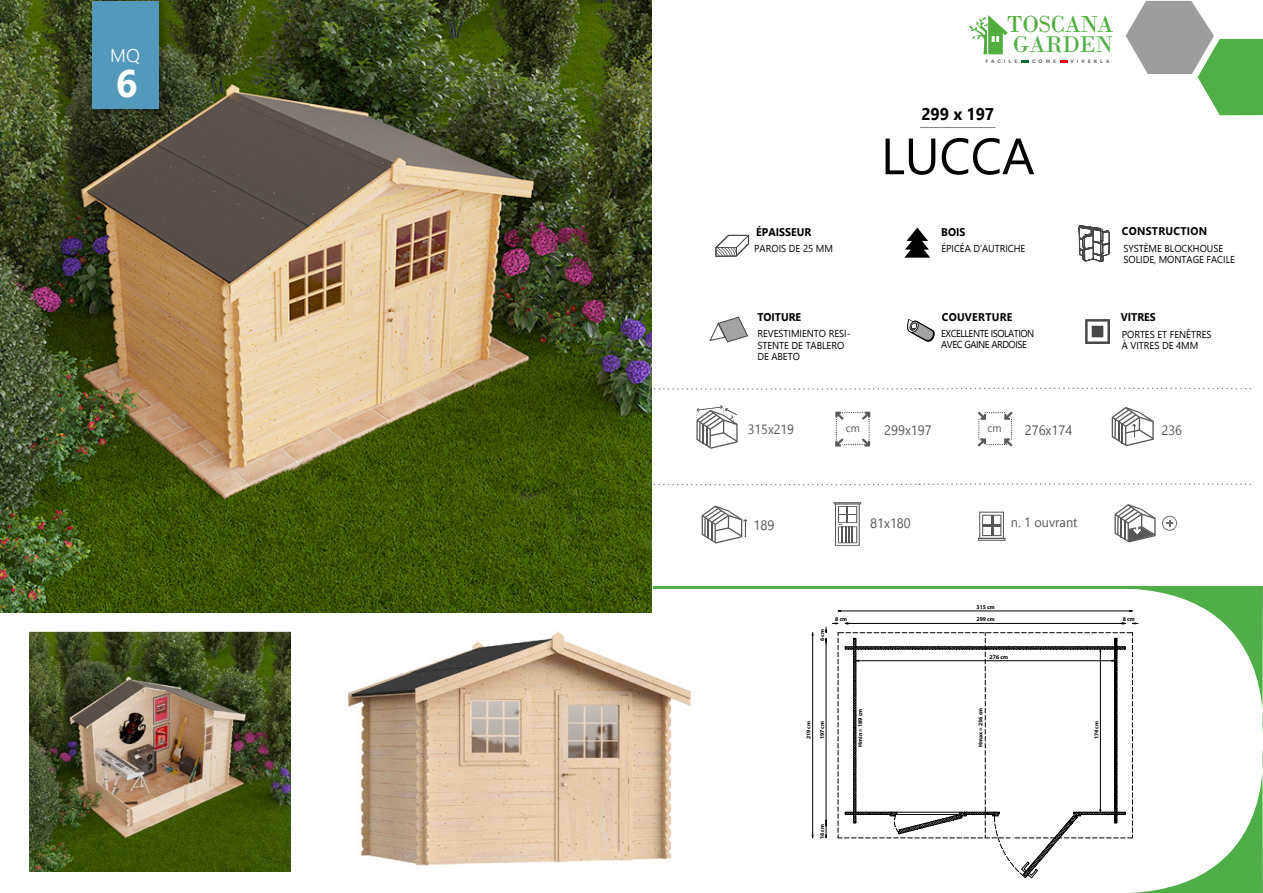
<style>
.page{position:relative;width:1263px;height:893px;background:#fff}
.page>*{position:absolute;margin:0;border:0;box-sizing:border-box;transform-origin:0 0}
.t1{font:50.85px "Nirmala UI";letter-spacing:-.005em;color:#000}
.t2{font:700 38.25px "Nirmala UI";color:#fff}
.t3{font:24.45px "Bodoni";letter-spacing:-.02em;color:#51ae3e;scale:.96 1}
.t4{font:23.85px "Bodoni";letter-spacing:-.02em;color:#50af47}
.t5{font:300 18.3px "Nirmala UI";color:#fff}
.t6{font:700 16.95px "Nirmala UI";letter-spacing:-.005em;color:#000;scale:.95 1}
.t7{font:13.65px "Nirmala UI";letter-spacing:-.005em;color:#575756;scale:.95 1}
.t8{font:13.5px "Nirmala UI";color:#575756;scale:.95 1}
.t9{font:13.35px "Nirmala UI";letter-spacing:-.005em;color:#575756;scale:.95 1}
.t10{font:13.35px "Nirmala UI";letter-spacing:-.005em;color:#575756;scale:.94 1}
.t11{font:700 11.1px "Nirmala UI";color:#000;scale:.95 1}
.t12{font:700 11.1px "Nirmala UI";letter-spacing:.025em;color:#000;scale:.95 1}
.t13{font:11.1px "Nirmala UI";color:#575756;scale:.95 1}
.t14{font:10.05px/11.2px "Nirmala UI";letter-spacing:-.005em;color:#000;scale:.95 1}
.t15{font:10.05px/11.2px "Nirmala UI";letter-spacing:-.05em;color:#000;scale:.95 1}
.t16{font:700 5.85px "Myriad Pro";color:#000}
.t17{font:4.8px "Museo Sans 900";letter-spacing:.6em;color:#706f6f}
</style>
<div class="page">
<img style="left:0;top:0;width:652px;height:613px">
<svg style="left:1126px;top:1px;width:137px;height:114px"></svg>
<svg style="left:969px;top:15px;width:39px;height:39px"></svg>
<svg style="left:1021px;top:60px;width:7px;height:3px"></svg>
<svg style="left:1060px;top:60px;width:7px;height:3px"></svg>
<svg style="left:89px;top:0;width:83px;height:121px;background:#354424"></svg>
<div style="left:93px;top:1px;width:66px;height:107px;background:#5399bc"></div>
<hr style="left:920px;top:127px;width:75px;height:1px;background:#878787">
<svg style="left:696px;top:405px;width:42px;height:44px"></svg>
<hr style="left:834px;top:502px;width:27px;height:2px;background:#575756">
<svg style="left:835px;top:503px;width:25px;height:43px"></svg>
<svg style="left:835px;top:412px;width:35px;height:35px"></svg>
<svg style="left:1112px;top:407px;width:42px;height:39px"></svg>
<svg style="left:702px;top:506px;width:45px;height:38px"></svg>
<svg style="left:977px;top:412px;width:36px;height:35px"></svg>
<svg style="left:644px;top:387px;width:608px;height:3px"></svg>
<svg style="left:644px;top:483px;width:607px;height:3px"></svg>
<hr style="left:653px;top:586px;width:610px;height:2px;background:#4fae47">
<img style="left:30px;top:632px;width:261px;height:239px">
<img style="left:347px;top:632px;width:345px;height:234px">
<hr style="left:812px;top:635px;width:1px;height:200px;background:#000">
<svg style="left:825px;top:588px;width:438px;height:305px"></svg>
<svg style="left:907px;top:319px;width:28px;height:23px"></svg>
<svg style="left:709px;top:316px;width:39px;height:27px"></svg>
<svg style="left:715px;top:235px;width:34px;height:22px"></svg>
<svg style="left:1078px;top:225px;width:32px;height:37px"></svg>
<svg style="left:1085px;top:319px;width:25px;height:25px"></svg>
<svg style="left:904px;top:228px;width:26px;height:30px"></svg>
<hr style="left:978px;top:538px;width:27px;height:3px;background:#575756">
<svg style="left:979px;top:512px;width:25px;height:28px"></svg>
<svg style="left:1114px;top:504px;width:41px;height:38px"></svg>
<svg style="left:1162px;top:516px;width:15px;height:15px"></svg>
<h3 class="t5" style="left:110px;top:41px;width:31px">MQ</h3>
<h2 class="t2" style="left:116px;top:54px;width:23px">6</h2>
<h3 class="t3" style="left:1007px;top:9px;width:113px">TOSCANA</h3>
<p class="t17" style="left:985px;top:59px;width:33px">FACILE</p>
<p class="t17" style="left:1032px;top:59px;width:25px">COME</p>
<p class="t17" style="left:1070px;top:59px;width:40px">VIVERLA</p>
<h3 class="t4" style="left:1013px;top:30px;width:101px">GARDEN</h3>
<h3 class="t6" style="left:921px;top:101px;width:78px">299 x 197</h3>
<p class="t11" style="left:756px;top:223px;width:60px">ÉPAISSEUR</p>
<p class="t14" style="left:754px;top:242px;width:84px">PAROIS DE 25 MM</p>
<p class="t11" style="left:757px;top:308px;width:48px">TOITURE</p>
<p class="t14" style="left:757px;top:328px;width:99px">REVESTIMIENTO RESI-<br>STENTE DE TABLERO<br>DE ABETO</p>
<h1 class="t1" style="left:881px;top:116px;width:155px">LUCCA</h1>
<p class="t11" style="left:941px;top:223px;width:27px">BOIS</p>
<p class="t14" style="left:941px;top:242px;width:90px">ÉPICÉA DʼAUTRICHE</p>
<p class="t12" style="left:942px;top:308px;width:76px">COUVERTURE</p>
<p class="t15" style="left:941px;top:327px;width:100px">EXCELLENTE ISOLATION<br>AVEC GAINE ARDOISE</p>
<p class="t12" style="left:1122px;top:222px;width:91px">CONSTRUCTION</p>
<p class="t14" style="left:1123px;top:242px;width:119px">SYSTÈME BLOCKHOUSE<br>SOLIDE, MONTAGE FACILE</p>
<p class="t11" style="left:1121px;top:308px;width:38px">VITRES</p>
<p class="t14" style="left:1122px;top:328px;width:96px">PORTES ET FENÊTRES<br>À VITRES DE 4MM</p>
<h3 class="t10" style="left:748px;top:419px;width:51px">315x219</h3>
<p class="t13" style="left:846px;top:420px;width:16px">cm</p>
<h3 class="t7" style="left:884px;top:420px;width:51px">299x197</h3>
<h3 class="t8" style="left:1161px;top:419px;width:23px">236</h3>
<p class="t13" style="left:987px;top:420px;width:16px">cm</p>
<h3 class="t7" style="left:1025px;top:420px;width:51px">276x174</h3>
<h3 class="t7" style="left:754px;top:514px;width:23px">189</h3>
<h3 class="t7" style="left:870px;top:512px;width:44px">81x180</h3>
<h3 class="t9" style="left:1011px;top:512px;width:72px">n. 1 ouvrant</h3>
<p class="t16" style="left:818px;top:641px;width:13px;rotate:-90deg">6cm</p>
<p class="t16" style="left:976px;top:603px;width:20px">315 cm</p>
<p class="t16" style="left:835px;top:616px;width:13px">8cm</p>
<p class="t16" style="left:976px;top:616px;width:20px">299 cm</p>
<p class="t16" style="left:1123px;top:616px;width:13px">8cm</p>
<p class="t16" style="left:990px;top:653px;width:20px">276 cm</p>
<p class="t16" style="left:805px;top:739px;width:20px;rotate:-90deg">219 cm</p>
<p class="t16" style="left:818px;top:739px;width:20px;rotate:-90deg">197 cm</p>
<p class="t16" style="left:856px;top:747px;width:40px;rotate:-90deg">Hmin = 189 cm</p>
<p class="t16" style="left:977px;top:747px;width:41px;rotate:-90deg">Hmax = 236 cm</p>
<p class="t16" style="left:1092px;top:739px;width:20px;rotate:-90deg">174 cm</p>
<p class="t16" style="left:818px;top:839px;width:17px;rotate:-90deg">16 cm</p>
</div>
